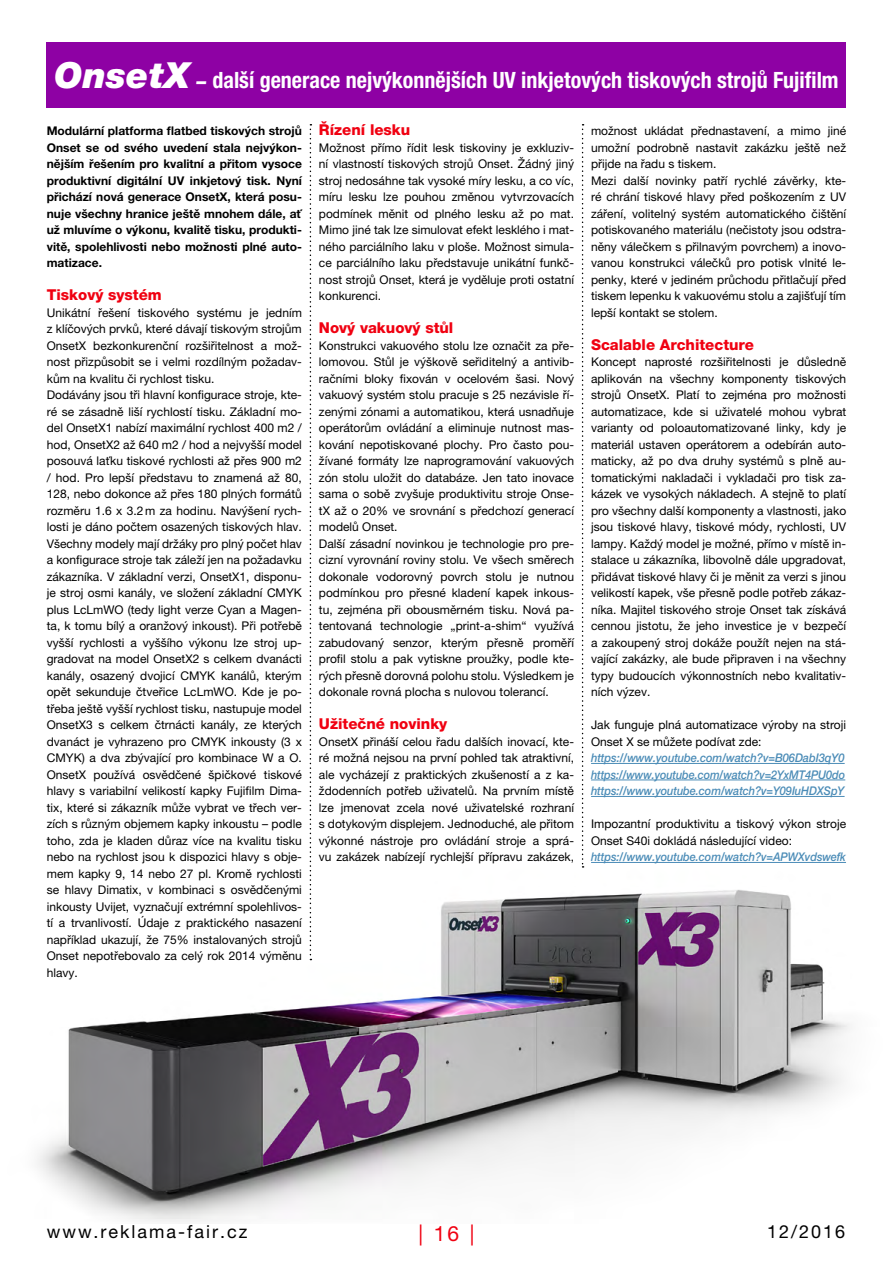
<style>
.page{position:relative;width:893px;height:1263px;background:#fff}
.page>*{position:absolute;margin:0;border:0;box-sizing:border-box;transform-origin:0 0}
.t1{font:700 condensed 22.5px "Helvetica Neue LT Pro";color:#fff}
.t2{font:21px "Helvetica Neue LT Pro";color:#f00011}
.t3{font:18px "Helvetica Neue LT Pro";letter-spacing:.11em;color:#000}
.t4{font:800 15px "Helvetica Neue LT Pro";color:#f00011}
.t5{font:12px/16.5px "Helvetica Neue LT Pro";color:#000}
.t6{font:700 12px/16.5px "Helvetica Neue LT Pro";color:#000;text-align:justify}
.t7{font:italic 500 12px/16.5px "Helvetica Neue LT Pro";letter-spacing:-.01em;color:#4b8cb7;text-align:justify;scale:.93 1}
.t8{font:italic 500 12px "Helvetica Neue LT Pro";letter-spacing:-.01em;color:#4b8cb7;scale:.92 1}
.s1{font-weight:900;font-style:italic;font-stretch:normal;font-size:36px}
.s2{font-weight:800;font-style:italic;font-stretch:normal;font-size:19.5px}
</style>
<div class="page">
<div style="left:47px;top:43px;width:799px;height:65px;background:#8e01a4"></div>
<img style="left:37px;top:837px;width:813px;height:385px">
<svg style="left:310px;top:124px;width:1px;height:836px"></svg>
<hr style="left:591px;top:763px;width:254px;height:1px;background:#4b8cb7">
<hr style="left:591px;top:780px;width:254px;height:1px;background:#4b8cb7">
<hr style="left:591px;top:796px;width:254px;height:1px;background:#4b8cb7">
<hr style="left:591px;top:862px;width:255px;height:1px;background:#4b8cb7">
<svg style="left:582px;top:124px;width:2px;height:744px"></svg>
<h1 class="t1" style="left:54px;top:67px;width:786px"><span class="s1">OnsetX</span> <span class="s2">–</span> další generace nejvýkonnějších UV inkjetových tiskových strojů Fujifilm</h1>
<p class="t6" style="left:47px;top:122px;width:257px">Modulární platforma flatbed tiskových strojů Onset se od svého uvedení stala nejvýkon&shy;nějším řešením pro kvalitní a přitom vysoce produktivní digitální UV inkjetový tisk. Nyní přichází nová generace OnsetX, která posu&shy;nuje všechny hranice ještě mnohem dále, ať už mluvíme o výkonu, kvalitě tisku, produkti&shy;vitě, spolehlivosti nebo možnosti plné auto&shy;matizace.</p>
<p class="t4" style="left:47px;top:286px;width:117px">Tiskový systém</p>
<p class="t5" style="left:47px;top:304px;width:257px">Unikátní řešení tiskového systému je jedním z klíčových prvků, které dávají tiskovým strojům OnsetX bezkonkurenční rozšiřitelnost a mož&shy;nost přizpůsobit se i velmi rozdílným požadav&shy;kům na kvalitu či rychlost tisku.<br>Dodávány jsou tři hlavní konfigurace stroje, kte&shy;ré se zásadně liší rychlostí tisku. Základní mo&shy;del OnsetX1 nabízí maximální rychlost 400 m2 / hod, OnsetX2 až 640 m2 / hod a nejvyšší model posouvá laťku tiskové rychlosti až přes 900 m2 / hod. Pro lepší představu to znamená až 80, 128, nebo dokonce až přes 180 plných formátů rozměru 1.6 x 3.2m za hodinu. Navýšení rych&shy;losti je dáno počtem osazených tiskových hlav.<br>Všechny modely mají držáky pro plný počet hlav a konfigurace stroje tak záleží jen na požadavku zákazníka. V základní verzi, OnsetX1, disponu&shy;je stroj osmi kanály, ve složení základní CMYK plus LcLmWO (tedy light verze Cyan a Magen&shy;ta, k tomu bílý a oranžový inkoust). Při potřebě vyšší rychlosti a vyššího výkonu lze stroj up&shy;gradovat na model OnsetX2 s celkem dvanácti kanály, osazený dvojicí CMYK kanálů, kterým opět sekunduje čtveřice LcLmWO. Kde je po&shy;třeba ještě vyšší rychlost tisku, nastupuje model OnsetX3 s celkem čtrnácti kanály, ze kterých dvanáct je vyhrazeno pro CMYK inkousty (3 x CMYK) a dva zbývající pro kombinace W a O.<br>OnsetX používá osvědčené špičkové tiskové hlavy s variabilní velikostí kapky Fujifilm Dima&shy;tix, které si zákazník může vybrat ve třech ver&shy;zích s různým objemem kapky inkoustu – podle toho, zda je kladen důraz více na kvalitu tisku nebo na rychlost jsou k dispozici hlavy s obje&shy;mem kapky 9, 14 nebo 27 pl. Kromě rychlosti se hlavy Dimatix, v kombinaci s osvědčenými inkousty Uvijet, vyznačují extrémní spolehlivos&shy;tí a trvanlivostí. Údaje z praktického nasazení například ukazují, že 75% instalovaných strojů Onset nepotřebovalo za celý rok 2014 výměnu hlavy.</p>
<p class="t4" style="left:319px;top:121px;width:93px">Řízení lesku</p>
<p class="t5" style="left:319px;top:139px;width:257px;text-align:justify">Možnost přímo řídit lesk tiskoviny je exkluziv&shy;ní vlastností tiskových strojů Onset. Žádný jiný stroj nedosáhne tak vysoké míry lesku, a co víc, míru lesku lze pouhou změnou vytvrzovacích podmínek měnit od plného lesku až po mat.<br>Mimo jiné tak lze simulovat efekt lesklého i mat&shy;ného parciálního laku v ploše. Možnost simula&shy;ce parciálního laku představuje unikátní funkč&shy;nost strojů Onset, která je vyděluje proti ostatní konkurenci.</p>
<p class="t4" style="left:319px;top:319px;width:136px">Nový vakuový stůl</p>
<p class="t5" style="left:319px;top:337px;width:257px">Konstrukci vakuového stolu lze označit za pře&shy;lomovou. Stůl je výškově seřiditelný a antivib&shy;račními bloky fixován v ocelovém šasi. Nový vakuový systém stolu pracuje s 25 nezávisle ří&shy;zenými zónami a automatikou, která usnadňuje operátorům ovládání a eliminuje nutnost mas&shy;kování nepotiskované plochy. Pro často pou&shy;žívané formáty lze naprogramování vakuových zón stolu uložit do databáze. Jen tato inovace sama o sobě zvyšuje produktivitu stroje Onse&shy;tX až o 20% ve srovnání s předchozí generací modelů Onset.<br>Další zásadní novinkou je technologie pro pre&shy;cizní vyrovnání roviny stolu. Ve všech směrech dokonale vodorovný povrch stolu je nutnou podmínkou pro přesné kladení kapek inkous&shy;tu, zejména při obousměrném tisku. Nová pa&shy;tentovaná technologie „print-a-shim“ využívá zabudovaný senzor, kterým přesně proměří profil stolu a pak vytiskne proužky, podle kte&shy;rých přesně dorovná polohu stolu. Výsledkem je dokonale rovná plocha s nulovou tolerancí.</p>
<p class="t4" style="left:319px;top:715px;width:130px">Užitečné novinky</p>
<p class="t5" style="left:319px;top:733px;width:257px;text-align:justify">OnsetX přináší celou řadu dalších inovací, kte&shy;ré možná nejsou na první pohled tak atraktivní, ale vycházejí z praktických zkušeností a z ka&shy;ždodenních potřeb uživatelů. Na prvním místě lze jmenovat zcela nové uživatelské rozhraní s dotykovým displejem. Jednoduché, ale přitom výkonné nástroje pro ovládání stroje a sprá&shy;vu zakázek nabízejí rychlejší přípravu zakázek,</p>
<p class="t5" style="left:591px;top:122px;width:257px">možnost ukládat přednastavení, a mimo jiné umožní podrobně nastavit zakázku ještě než přijde na řadu s tiskem.<br>Mezi další novinky patří rychlé závěrky, kte&shy;ré chrání tiskové hlavy před poškozením z UV záření, volitelný systém automatického čištění potiskovaného materiálu (nečistoty jsou odstra&shy;něny válečkem s přilnavým povrchem) a inovo&shy;vanou konstrukci válečků pro potisk vlnité le&shy;penky, které v jediném průchodu přitlačují před tiskem lepenku k vakuovému stolu a zajišťují tím lepší kontakt se stolem.</p>
<p class="t4" style="left:591px;top:335px;width:164px">Scalable Architecture</p>
<p class="t5" style="left:591px;top:353px;width:257px;text-align:justify">Koncept naprosté rozšiřitelnosti je důsledně aplikován na všechny komponenty tiskových strojů OnsetX. Platí to zejména pro možnosti automatizace, kde si uživatelé mohou vybrat varianty od poloautomatizované linky, kdy je materiál ustaven operátorem a odebírán auto&shy;maticky, až po dva druhy systémů s plně au&shy;tomatickými nakladači i vykladači pro tisk za&shy;kázek ve vysokých nákladech. A stejně to platí pro všechny další komponenty a vlastnosti, jako jsou tiskové hlavy, tiskové módy, rychlosti, UV lampy. Každý model je možné, přímo v místě in&shy;stalace u zákazníka, libovolně dále upgradovat, přidávat tiskové hlavy či je měnit za verzi s jinou velikostí kapek, vše přesně podle potřeb zákaz&shy;níka. Majitel tiskového stroje Onset tak získává cennou jistotu, že jeho investice je v bezpečí a zakoupený stroj dokáže použít nejen na stá&shy;vající zakázky, ale bude připraven i na všechny typy budoucích výkonnostních nebo kvalitativ&shy;ních výzev.</p>
<p class="t5" style="left:591px;top:716px;width:257px">Jak funguje plná automatizace výroby na stroji<br>Onset X se můžete podívat zde:</p>
<p class="t7" style="left:591px;top:750px;width:275px">https://www.youtube.com/watch?v=B06DabI3qY0 https://www.youtube.com/watch?v=2YxMT4PU0do https://www.youtube.com/watch?v=Y09IuHDXSpY</p>
<p class="t5" style="left:591px;top:815px;width:257px">Impozantní produktivitu a tiskový výkon stroje<br>Onset S40i dokládá následující video:</p>
<p class="t8" style="left:591px;top:850px;width:279px">https://www.youtube.com/watch?v=APWXvdswefk</p>
<h3 class="t3" style="left:47px;top:1221px;width:202px">www.reklama-fair.cz</h3>
<h2 class="t2" style="left:419px;top:1220px;width:57px">| 16 |</h2>
<h3 class="t3" style="left:767px;top:1221px;width:79px">12/2016</h3>
</div>
